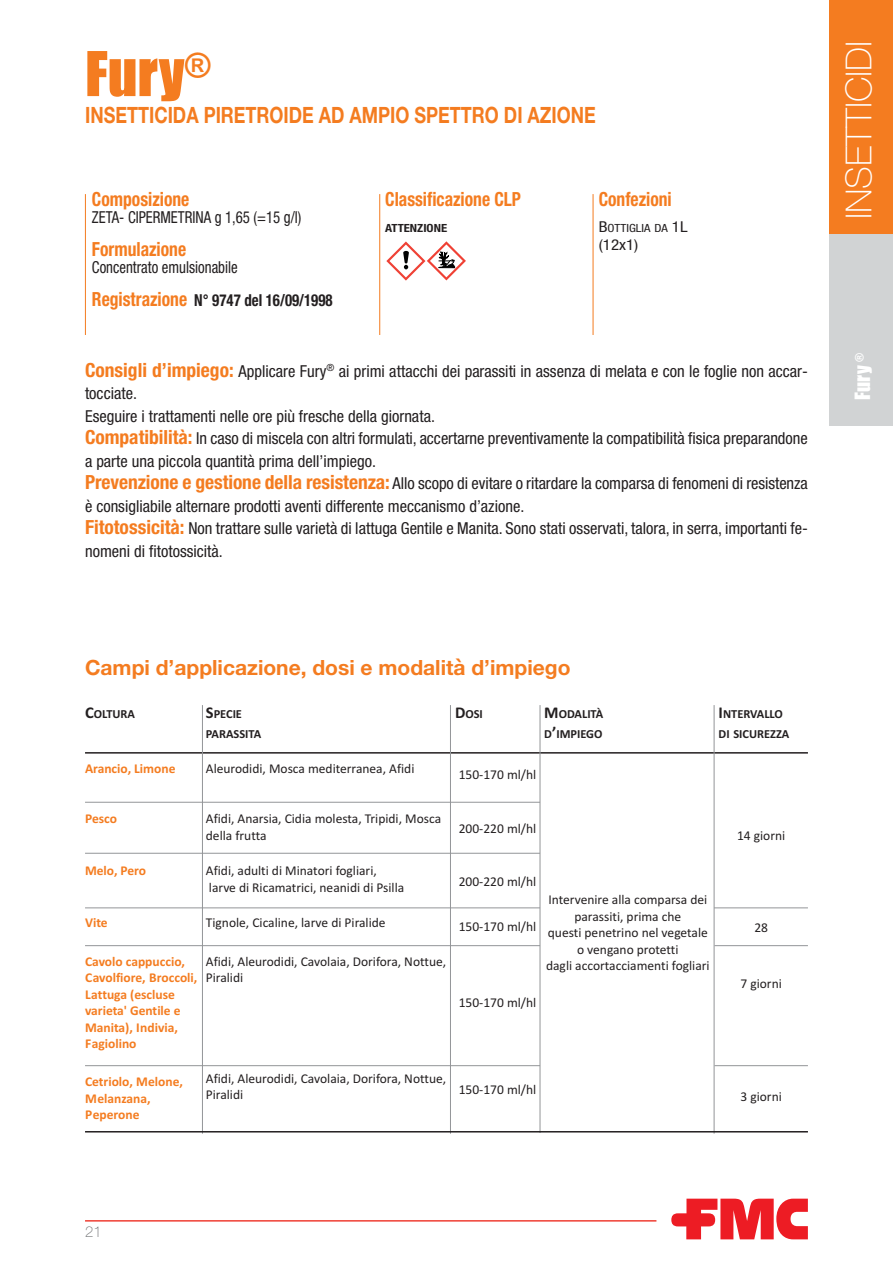
<style>
.page{position:relative;width:893px;height:1263px;background:#fff}
.page>*{position:absolute;margin:0;border:0;box-sizing:border-box;transform-origin:0 0}
.t1{font:57px "Impact";color:#f47c20}
.t2{font:100 36px "Helvetica Neue";color:#fff}
.t3{font:700 22.5px "Helvetica Neue";color:#f47c20;scale:.8 1}
.t4{font:700 21px "Helvetica Neue";color:#f47c20}
.t5{font:700 condensed 19.5px "Helvetica Neue";color:#f47c20;scale:.9 1}
.t6{font:19.5px "Impact";color:#fff}
.t7{font:condensed 16.5px/22.5px "Helvetica Neue";color:#231f20}
.t8{font:condensed 16.5px/33px "Helvetica Neue";color:#231f20;scale:.9 1}
.t9{font:condensed 15px "Helvetica Neue";color:#231f20;scale:1.13 1}
.t10{font:100 15px "Helvetica Neue";color:#6d6e70}
.t11{font:13.5px/16.5px "Calibri";color:#231f20}
.t12{font:700 13.5px/16.5px "Calibri";color:#f47c20}
.t13{font:700 12.3px/19.5px "Calibri";color:#231f20}
.t14{font:condensed 11.25px "Helvetica Neue";color:#231f20;scale:1.13 1}
.t15{font:700 condensed 11.25px "Helvetica Neue";color:#231f20;scale:1.13 1}
.s1{font-weight:700;font-size:19.5px;color:#f47c20}
.s2{font-weight:700}
.s3{font-size:15px}
.s4{font-size:16.5px}
</style>
<div class="page">
<div style="left:829px;top:216px;width:64px;height:209px;background:#d1d3d4"></div>
<div style="left:829px;top:0;width:64px;height:234px;background:#f47c20"></div>
<svg style="left:671px;top:1198px;width:137px;height:41px"></svg>
<hr style="left:85px;top:1220px;width:571px;height:1px;background:#ef3e33">
<hr style="left:379px;top:194px;width:1px;height:141px;background:#f47c20">
<hr style="left:593px;top:194px;width:1px;height:141px;background:#f47c20">
<hr style="left:85px;top:194px;width:1px;height:141px;background:#f47c20">
<svg style="left:386px;top:241px;width:80px;height:40px"></svg>
<hr style="left:85px;top:752px;width:723px;height:2px;background:#231f20">
<hr style="left:202px;top:705px;width:1px;height:429px;background:#939598">
<hr style="left:450px;top:705px;width:1px;height:429px;background:#939598">
<hr style="left:540px;top:705px;width:1px;height:428px;background:#939598">
<hr style="left:714px;top:705px;width:1px;height:429px;background:#939598">
<hr style="left:85px;top:802px;width:455px;height:1px;background:#939598">
<hr style="left:85px;top:853px;width:455px;height:1px;background:#939598">
<hr style="left:85px;top:908px;width:455px;height:1px;background:#939598">
<hr style="left:714px;top:908px;width:94px;height:1px;background:#939598">
<hr style="left:714px;top:945px;width:94px;height:1px;background:#939598">
<hr style="left:85px;top:945px;width:455px;height:1px;background:#939598">
<hr style="left:714px;top:1065px;width:94px;height:1px;background:#939598">
<hr style="left:85px;top:1065px;width:455px;height:1px;background:#939598">
<hr style="left:85px;top:1131px;width:723px;height:1px;background:#231f20">
<h1 class="t1" style="left:85px;top:30px;width:128px">Fury<sup>®</sup></h1>
<h3 class="t3" style="left:85px;top:97px;width:640px">INSETTICIDA PIRETROIDE AD AMPIO SPETTRO DI AZIONE</h3>
<p class="t5" style="left:92px;top:188px;width:110px">Composizione</p>
<p class="t8" style="left:92px;top:201px;width:234px">ZETA- CIPERMETRINA g 1,65 (=15 g/l)</p>
<p class="t5" style="left:92px;top:237px;width:106px">Formulazione</p>
<p class="t8" style="left:92px;top:250px;width:269px">Concentrato emulsionabile<br><span class="s1">Registrazione</span> <span class="s2">N° 9747 del 16/09/1998</span></p>
<p class="t5" style="left:385px;top:188px;width:152px">Classificazione CLP</p>
<p class="t15" style="left:385px;top:221px;width:56px">ATTENZIONE</p>
<p class="t5" style="left:599px;top:188px;width:83px">Confezioni</p>
<p class="t14" style="left:599px;top:221px;width:80px"><span class="s3">B</span>OTTIGLIA DA <span class="s3">1L</span></p>
<p class="t9" style="left:599px;top:236px;width:36px">(12x1)</p>
<p class="t7" style="left:85px;top:359px;width:724px"><span class="s1">Consigli d’impiego:</span> Applicare Fury<sup>®</sup> ai primi attacchi dei parassiti in assenza di melata e con le foglie non accar&shy;tocciate.<br>Eseguire i trattamenti nelle ore più fresche della giornata.<br><span class="s1">Compatibilità:</span> In caso di miscela con altri formulati, accertarne preventivamente la compatibilità fisica preparandone a parte una piccola quantità prima dell’impiego.<br><span class="s1">Prevenzione e gestione della resistenza:</span> Allo scopo di evitare o ritardare la comparsa di fenomeni di resistenza è consigliabile alternare prodotti aventi differente meccanismo d’azione.<br><span class="s1">Fitotossicità:</span> Non trattare sulle varietà di lattuga Gentile e Manita. Sono stati osservati, talora, in serra, importanti fe&shy;nomeni di fitotossicità.</p>
<h2 class="t2" style="left:838px;top:219px;width:180px;rotate:-90deg">INSETTICIDI</h2>
<p class="t6" style="left:847px;top:400px;width:48px;rotate:-90deg">Fury <sup>®</sup></p>
<p class="t4" style="left:85px;top:651px;width:487px">Campi d’applicazione, dosi e modalità d’impiego</p>
<p class="t13" style="left:85px;top:704px;width:51px"><span class="s4">C</span>OLTURA</p>
<p class="t13" style="left:206px;top:704px;width:57px"><span class="s4">S</span>PECIE<br>PARASSITA</p>
<p class="t13" style="left:455px;top:704px;width:29px"><span class="s4">D</span>OSI</p>
<p class="t13" style="left:544px;top:704px;width:60px"><span class="s4">M</span>ODALITÀ<br>D<span class="s4">’</span>IMPIEGO</p>
<p class="t13" style="left:719px;top:704px;width:72px"><span class="s4">I</span>NTERVALLO<br>DI SICUREZZA</p>
<p class="t12" style="left:85px;top:760px;width:92px">Arancio, Limone</p>
<p class="t11" style="left:206px;top:760px;width:210px">Aleurodidi, Mosca mediterranea, Afidi</p>
<p class="t11" style="left:459px;top:766px;width:79px">150-170 ml/hl</p>
<p class="t12" style="left:85px;top:810px;width:33px">Pesco</p>
<p class="t11" style="left:206px;top:810px;width:237px">Afidi, Anarsia, Cidia molesta, Tripidi, Mosca della frutta</p>
<p class="t11" style="left:459px;top:820px;width:79px">200-220 ml/hl</p>
<p class="t12" style="left:85px;top:862px;width:63px">Melo, Pero</p>
<p class="t11" style="left:206px;top:862px;width:200px">Afidi, adulti di Minatori fogliari, larve di Ricamatrici, neanidi di Psilla</p>
<p class="t11" style="left:459px;top:873px;width:79px">200-220 ml/hl</p>
<p class="t12" style="left:85px;top:914px;width:24px">Vite</p>
<p class="t11" style="left:206px;top:915px;width:181px">Tignole, Cicaline, larve di Piralide</p>
<p class="t11" style="left:459px;top:919px;width:79px">150-170 ml/hl</p>
<p class="t11" style="left:754px;top:920px;width:15px">28</p>
<p class="t12" style="left:85px;top:953px;width:114px">Cavolo cappuccio,<br>Cavolfiore, Broccoli,<br>Lattuga (escluse varieta' Gentile e<br>Manita), Indivia,<br>Fagiolino</p>
<p class="t11" style="left:206px;top:953px;width:242px">Afidi, Aleurodidi, Cavolaia, Dorifora, Nottue,<br>Piralidi</p>
<p class="t11" style="left:206px;top:1070px;width:242px">Afidi, Aleurodidi, Cavolaia, Dorifora, Nottue,<br>Piralidi</p>
<p class="t11" style="left:737px;top:827px;width:50px">14 giorni</p>
<p class="t11" style="left:546px;top:891px;width:165px;text-align:center">Intervenire alla comparsa dei parassiti, prima che<br>questi penetrino nel vegetale o vengano protetti<br>dagli accortacciamenti fogliari</p>
<p class="t11" style="left:740px;top:975px;width:43px">7 giorni</p>
<p class="t11" style="left:459px;top:994px;width:79px">150-170 ml/hl</p>
<p class="t12" style="left:85px;top:1073px;width:100px">Cetriolo, Melone,<br>Melanzana,<br>Peperone</p>
<p class="t11" style="left:459px;top:1081px;width:79px">150-170 ml/hl</p>
<p class="t11" style="left:740px;top:1088px;width:43px">3 giorni</p>
<p class="t10" style="left:85px;top:1222px;width:18px">21</p>
</div>
